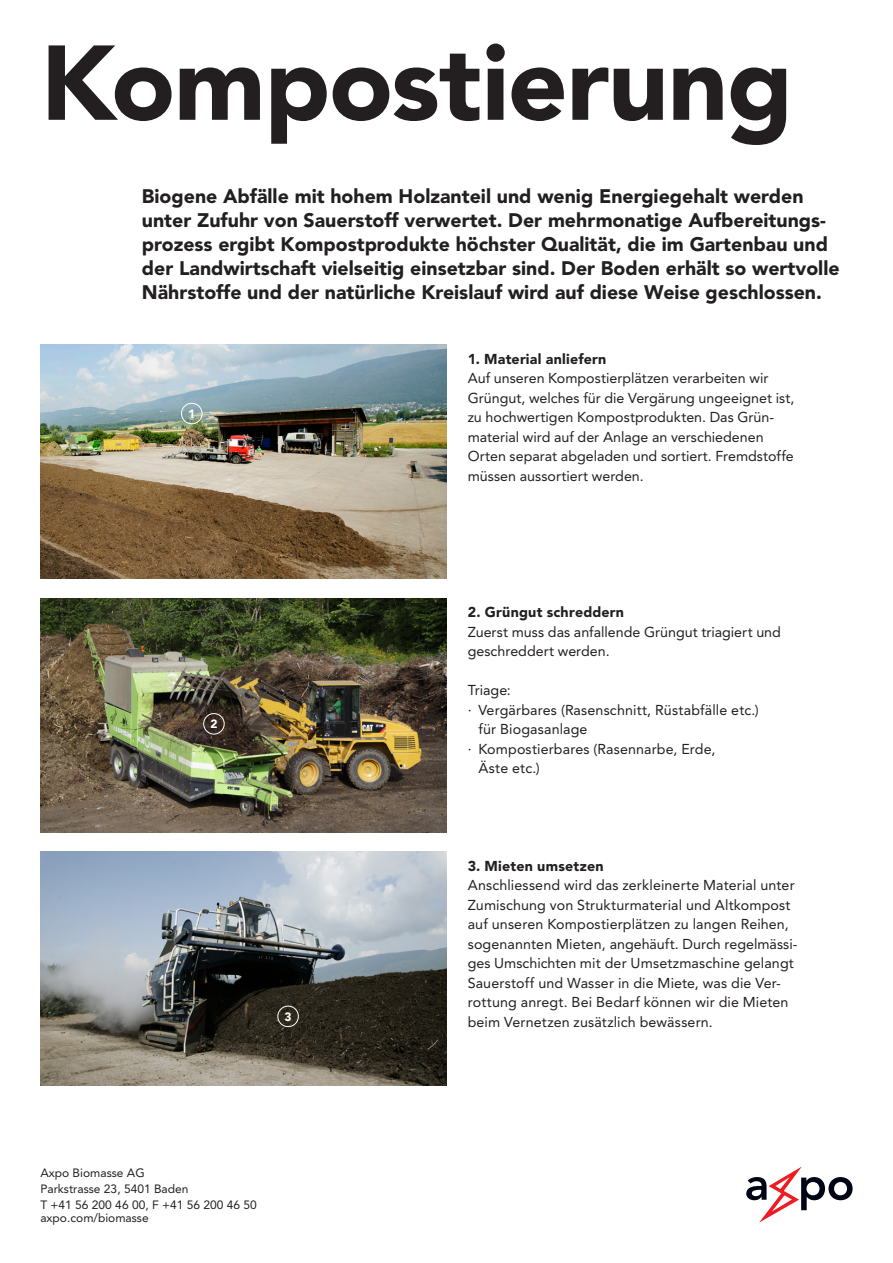
<style>
.page{position:relative;width:893px;height:1263px;background:#fff}
.page>*{position:absolute;margin:0;border:0;box-sizing:border-box;transform-origin:0 0}
.t1{font:900 105px "Avenir LT Pro";letter-spacing:-.01em;color:#231f20}
.t2{font:900 19.5px/24px "Avenir LT Pro";color:#231f20}
.t3{font:14.25px/19.5px "Avenir LT Pro";letter-spacing:.005em;color:#231f20}
.t4{font:900 14.25px "Avenir LT Pro";letter-spacing:.015em;color:#231f20}
.t5{font:12px/15.8px "Avenir LT Pro";color:#231f20}
.t6{font:900 12px "Avenir LT Pro";color:#fff}
</style>
<div class="page">
<svg style="left:746px;top:1166px;width:107px;height:56px"></svg>
<img style="left:40px;top:344px;width:406px;height:234px">
<div style="left:181px;top:403px;width:21px;height:21px;border:1px solid #fff;border-radius:50%"></div>
<img style="left:40px;top:598px;width:406px;height:234px">
<div style="left:203px;top:713px;width:22px;height:21px;border:1px solid #fff;border-radius:50%"></div>
<img style="left:40px;top:851px;width:406px;height:234px">
<div style="left:277px;top:1006px;width:22px;height:21px;border:1px solid #fff;border-radius:50%"></div>
<h1 class="t1" style="left:40px;top:20px;width:754px">Kompostierung</h1>
<p class="t2" style="left:142px;top:184px;width:699px">Biogene Abfälle mit hohem Holzanteil und wenig Energiegehalt werden unter Zufuhr von Sauerstoff verwertet. Der mehrmonatige Aufbereitungs&shy;prozess ergibt Kompostprodukte höchster Qualität, die im Gartenbau und der Landwirtschaft vielseitig einsetzbar sind. Der Boden erhält so wertvolle Nährstoffe und der natürliche Kreislauf wird auf diese Weise geschlossen.</p>
<p class="t6" style="left:188px;top:407px;width:9px">1</p>
<p class="t6" style="left:210px;top:717px;width:9px">2</p>
<p class="t6" style="left:285px;top:1009px;width:9px">3</p>
<p class="t5" style="left:40px;top:1165px;width:218px">Axpo Biomasse AG<br>Parkstrasse 23, 5401 Baden<br>T +41 56 200 46 00, F +41 56 200 46 50</p>
<p class="t5" style="left:40px;top:1210px;width:110px">axpo.com/biomasse</p>
<p class="t4" style="left:468px;top:350px;width:140px">1. Material anliefern</p>
<p class="t3" style="left:468px;top:369px;width:328px">Auf unseren Kompostierplätzen verarbeiten wir Grüngut, welches für die Vergärung ungeeignet ist, zu hochwertigen Kompostprodukten. Das Grün&shy;material wird auf der Anlage an verschiedenen Orten separat abgeladen und sortiert. Fremdstoffe müssen aussortiert werden.</p>
<p class="t4" style="left:468px;top:604px;width:158px">2. Grüngut schreddern</p>
<p class="t3" style="left:468px;top:622px;width:315px">Zuerst muss das anfallende Grüngut triagiert und geschreddert werden.</p>
<p class="t3" style="left:468px;top:680px;width:45px">Triage:</p>
<p class="t3" style="left:468px;top:700px;width:293px">∙ Vergärbares (Rasenschnitt, Rüstabfälle etc.)</p>
<p class="t3" style="left:478px;top:719px;width:111px">für Biogasanlage</p>
<p class="t3" style="left:468px;top:739px;width:249px">∙ Kompostierbares (Rasennarbe, Erde,</p>
<p class="t3" style="left:478px;top:758px;width:63px">Äste etc.)</p>
<p class="t4" style="left:468px;top:857px;width:137px">3. Mieten umsetzen</p>
<p class="t3" style="left:468px;top:876px;width:331px">Anschliessend wird das zerkleinerte Material unter Zumischung von Strukturmaterial und Altkompost auf unseren Kompostierplätzen zu langen Reihen, sogenannten Mieten, angehäuft. Durch regelmässi&shy;ges Umschichten mit der Umsetzmaschine gelangt Sauerstoff und Wasser in die Miete, was die Ver&shy;rottung anregt. Bei Bedarf können wir die Mieten beim Vernetzen zusätzlich bewässern.</p>
</div>
